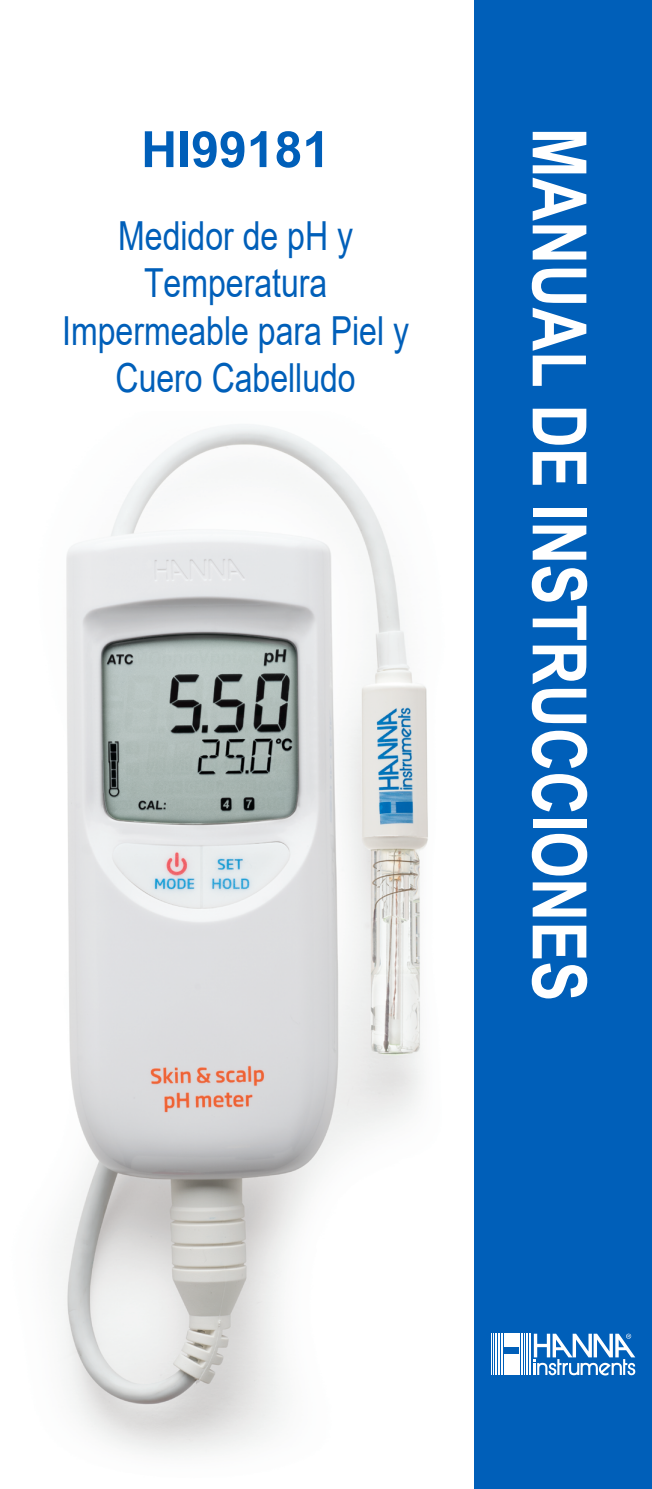
<style>
.page{position:relative;width:652px;height:1489px;background:#fff}
.page>*{position:absolute;margin:0;border:0;box-sizing:border-box;transform-origin:0 0}
.t1{font:700 75px "Arial";color:#fff;scale:.8 1}
.t2{font:700 50px "Arial";color:#005fb9}
.t3{font:40px/47.5px "Arial";color:#005fb9;text-align:center;scale:.8 1}
</style>
<div class="page">
<img style="left:57px;top:411px;width:418px;height:1076px">
<div style="left:475px;top:0;width:177px;height:1488px;background:#005fb9"></div>
<hr style="left:493px;top:1333px;width:1px;height:41px;background:#fff">
<hr style="left:495px;top:1333px;width:1px;height:41px;background:#fff">
<hr style="left:496px;top:1333px;width:1px;height:41px;background:#fff">
<hr style="left:498px;top:1333px;width:1px;height:41px;background:#fff">
<hr style="left:499px;top:1333px;width:1px;height:41px;background:#fff">
<hr style="left:501px;top:1333px;width:1px;height:41px;background:#fff">
<hr style="left:503px;top:1333px;width:1px;height:41px;background:#fff">
<hr style="left:520px;top:1333px;width:1px;height:41px;background:#fff">
<hr style="left:521px;top:1333px;width:1px;height:41px;background:#fff">
<hr style="left:523px;top:1333px;width:1px;height:41px;background:#fff">
<hr style="left:524px;top:1333px;width:1px;height:41px;background:#fff">
<hr style="left:526px;top:1333px;width:1px;height:41px;background:#fff">
<hr style="left:527px;top:1333px;width:1px;height:41px;background:#fff">
<hr style="left:529px;top:1333px;width:1px;height:41px;background:#fff">
<hr style="left:530px;top:1333px;width:1px;height:41px;background:#fff">
<svg style="left:534px;top:1333px;width:101px;height:42px"></svg>
<div style="left:504px;top:1333px;width:15px;height:41px;background:#fff"></div>
<hr style="left:492px;top:1333px;width:1px;height:41px;background:#fff">
<svg style="left:505px;top:1347px;width:13px;height:6px"></svg>
<p class="t2" style="left:141px;top:114px;width:191px">HI99181</p>
<p class="t3" style="left:62px;top:212px;width:435px">Medidor de pH y<br>Temperatura<br>Impermeable para Piel y<br>Cuero Cabelludo</p>
<h1 class="t1" style="left:612px;top:128px;width:1093px;rotate:90deg">MANUAL DE INSTRUCCIONES</h1>
</div>
